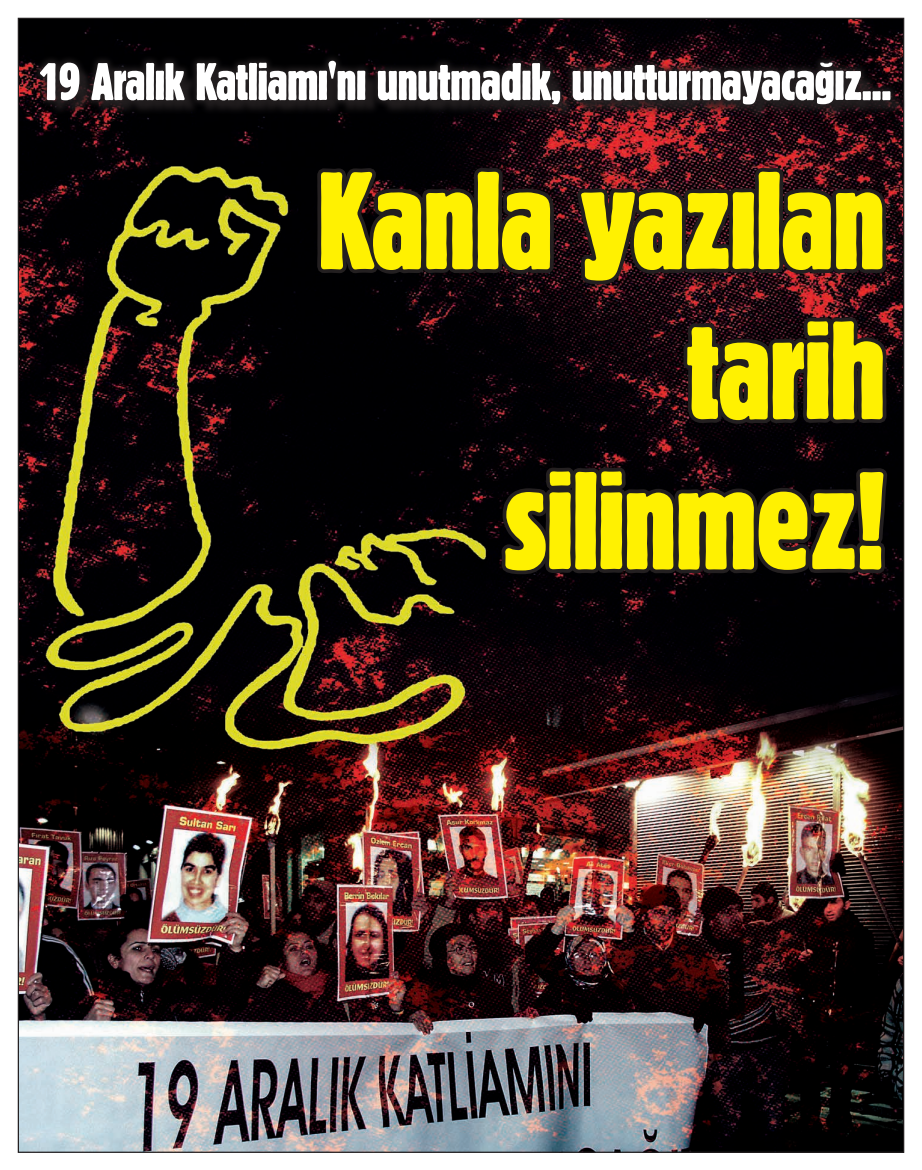
<style>
.page{position:relative;width:922px;height:1170px;background:#fff}
.page>*{position:absolute;margin:0;border:0;box-sizing:border-box;transform-origin:0 0}
.t1{font:137.5px/150px "Block BE Extra Cn";color:#fff101;text-align:right}
.t2{font:52.5px "Block BE Extra Cn";color:#fff}
.t3{font:13.75px "Block BE Extra Cn";color:#fff}
</style>
<div class="page">
<img style="left:20px;top:20px;width:882px;height:1130px">
<svg style="left:313px;top:164px;width:244px;height:115px;background:#160e11"></svg>
<img style="left:573px;top:164px;width:316px;height:125px">
<svg style="left:679px;top:312px;width:211px;height:117px;background:#221216"></svg>
<svg style="left:497px;top:462px;width:393px;height:117px;background:#120d0f"></svg>
<img style="left:43px;top:63px;width:862px;height:57px">
<svg style="left:32px;top:53px;width:866px;height:60px;background:#1d1517"></svg>
<svg style="left:819px;top:62px;width:14px;height:6px"></svg>
<p class="t2" style="left:38px;top:52px;width:854px">19 Aralık Katliamı'nı unutmadık, unutturmayacagız...</p>
<p class="t3" style="left:834px;top:63px;width:5px;rotate:90deg">)</p>
<h1 class="t1" style="left:317px;top:145px;width:569px">Kanla yazılan tarih silinmez!</h1>
</div>
